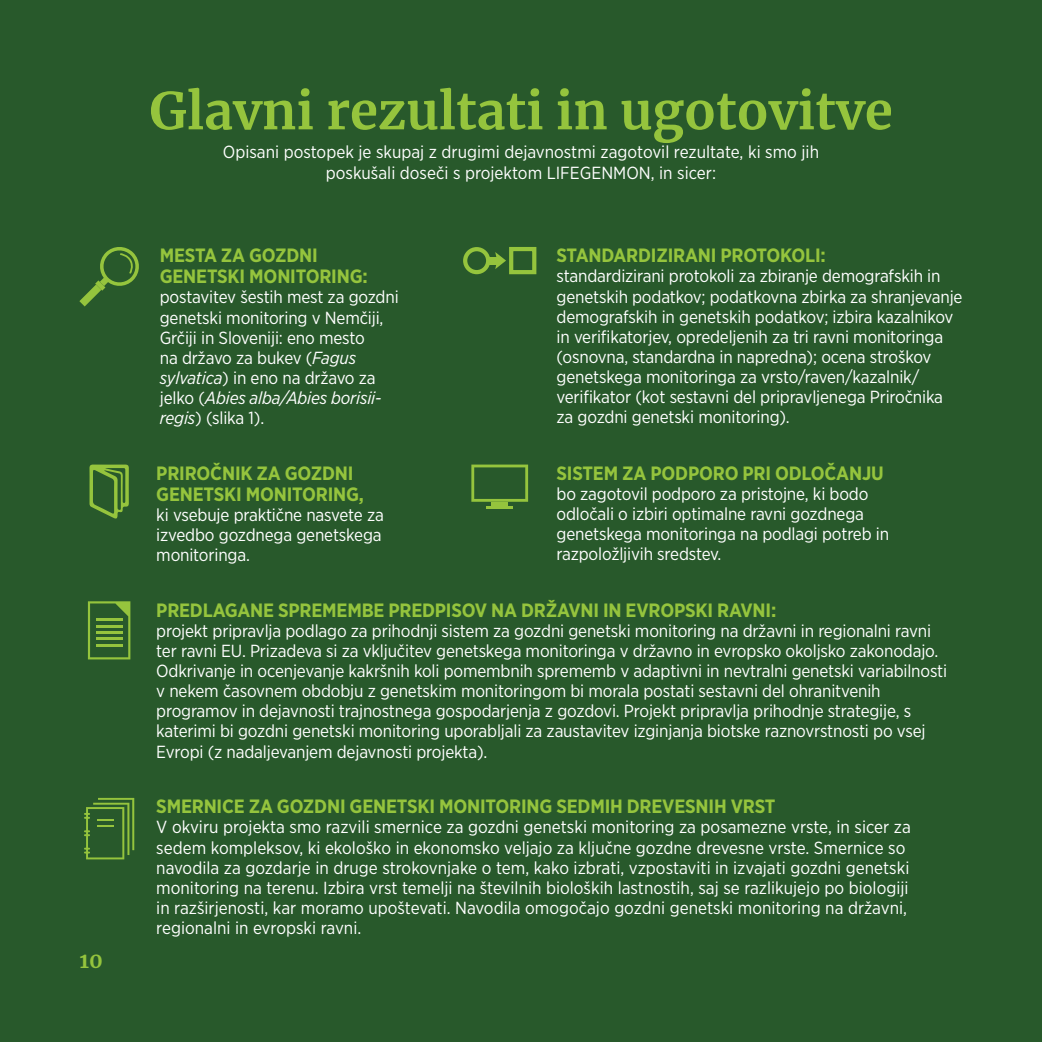
<style>
.page{position:relative;width:1042px;height:1042px;background:#28592b}
.page>*{position:absolute;margin:0;border:0;box-sizing:border-box;transform-origin:0 0}
.t1{font:700 50.75px "Merriweather";color:#95c43d}
.t2{font:700 21px "Merriweather";color:#95c43d}
.t3{font:700 19.25px/21px "Gotham Narrow";letter-spacing:-.01em;color:#95c43d}
.t4{font:17.5px/20.1px "Gotham Narrow";letter-spacing:-.01em;color:#fff}
.s1{font-style:italic}
</style>
<div class="page">
<hr style="left:491px;top:502px;width:17px;height:4px;background:#95c43d">
<hr style="left:486px;top:506px;width:27px;height:3px;background:#95c43d">
<svg style="left:471px;top:464px;width:57px;height:38px"></svg>
<svg style="left:89px;top:464px;width:40px;height:55px"></svg>
<svg style="left:79px;top:247px;width:60px;height:59px"></svg>
<div style="left:463px;top:247px;width:27px;height:27px;border:4px solid #95c43d;border-radius:50%"></div>
<div style="left:487px;top:257px;width:11px;height:7px;background:#95c43d"></div>
<svg style="left:495px;top:252px;width:11px;height:17px"></svg>
<div style="left:509px;top:247px;width:27px;height:27px;border:4px solid #95c43d"></div>
<svg style="left:88px;top:601px;width:42px;height:58px"></svg>
<hr style="left:96px;top:618px;width:26px;height:3px;background:#95c43d">
<hr style="left:96px;top:625px;width:26px;height:2px;background:#95c43d">
<hr style="left:96px;top:631px;width:26px;height:2px;background:#95c43d">
<hr style="left:96px;top:638px;width:26px;height:2px;background:#95c43d">
<hr style="left:96px;top:644px;width:26px;height:2px;background:#95c43d">
<svg style="left:84px;top:798px;width:50px;height:61px"></svg>
<p class="t2" style="left:79px;top:946px;width:25px">10</p>
<h1 class="t1" style="left:149px;top:76px;width:745px">Glavni rezultati in ugotovitve</h1>
<p class="t4" style="left:223px;top:141px;width:598px;line-height:21px;text-align:center">Opisani postopek je skupaj z drugimi dejavnostmi zagotovil rezultate, ki smo jih poskušali doseči s projektom LIFEGENMON, in sicer:</p>
<p class="t3" style="left:160px;top:245px;width:209px">MESTA ZA GOZDNI<br>GENETSKI MONITORING:</p>
<p class="t4" style="left:160px;top:287px;width:240px">postavitev šestih mest za gozdni genetski monitoring v Nemčiji,<br>Grčiji in Sloveniji: eno mesto<br>na državo za bukev (<span class="s1">Fagus sylvatica</span>) in eno na državo za jelko (<span class="s1">Abies alba/Abies borisii&shy;regis</span>) (slika 1).</p>
<p class="t3" style="left:156px;top:462px;width:209px">PRIROČNIK ZA GOZDNI<br>GENETSKI MONITORING,</p>
<p class="t4" style="left:156px;top:504px;width:229px">ki vsebuje praktične nasvete za izvedbo gozdnega genetskega monitoringa.</p>
<p class="t3" style="left:556px;top:245px;width:271px">STANDARDIZIRANI PROTOKOLI:</p>
<p class="t4" style="left:556px;top:266px;width:407px">standardizirani protokoli za zbiranje demografskih in genetskih podatkov; podatkovna zbirka za shranjevanje demografskih in genetskih podatkov; izbira kazalnikov in verifikatorjev, opredeljenih za tri ravni monitoringa (osnovna, standardna in napredna); ocena stroškov genetskega monitoringa za vrsto/raven/kazalnik/ verifikator (kot sestavni del pripravljenega Priročnika za gozdni genetski monitoring).</p>
<p class="t3" style="left:556px;top:462px;width:329px">SISTEM ZA PODPORO PRI ODLOČANJU</p>
<p class="t4" style="left:556px;top:483px;width:334px">bo zagotovil podporo za pristojne, ki bodo odločali o izbiri optimalne ravni gozdnega genetskega monitoringa na podlagi potreb in razpoložljivih sredstev.</p>
<p class="t3" style="left:156px;top:599px;width:621px">PREDLAGANE SPREMEMBE PREDPISOV NA DRŽAVNI IN EVROPSKI RAVNI:</p>
<p class="t4" style="left:156px;top:620px;width:792px">projekt pripravlja podlago za prihodnji sistem za gozdni genetski monitoring na državni in regionalni ravni ter ravni EU. Prizadeva si za vključitev genetskega monitoringa v državno in evropsko okoljsko zakonodajo.<br>Odkrivanje in ocenjevanje kakršnih koli pomembnih sprememb v adaptivni in nevtralni genetski variabilnosti v nekem časovnem obdobju z genetskim monitoringom bi morala postati sestavni del ohranitvenih programov in dejavnosti trajnostnega gospodarjenja z gozdovi. Projekt pripravlja prihodnje strategije, s katerimi bi gozdni genetski monitoring uporabljali za zaustavitev izginjanja biotske raznovrstnosti po vsej Evropi (z nadaljevanjem dejavnosti projekta).</p>
<p class="t3" style="left:156px;top:796px;width:620px">SMERNICE ZA GOZDNI GENETSKI MONITORING SEDMIH DREVESNIH VRST</p>
<p class="t4" style="left:156px;top:817px;width:756px">V okviru projekta smo razvili smernice za gozdni genetski monitoring za posamezne vrste, in sicer za sedem kompleksov, ki ekološko in ekonomsko veljajo za ključne gozdne drevesne vrste. Smernice so navodila za gozdarje in druge strokovnjake o tem, kako izbrati, vzpostaviti in izvajati gozdni genetski monitoring na terenu. Izbira vrst temelji na številnih bioloških lastnostih, saj se razlikujejo po biologiji in razširjenosti, kar moramo upoštevati. Navodila omogočajo gozdni genetski monitoring na državni, regionalni in evropski ravni.</p>
</div>
